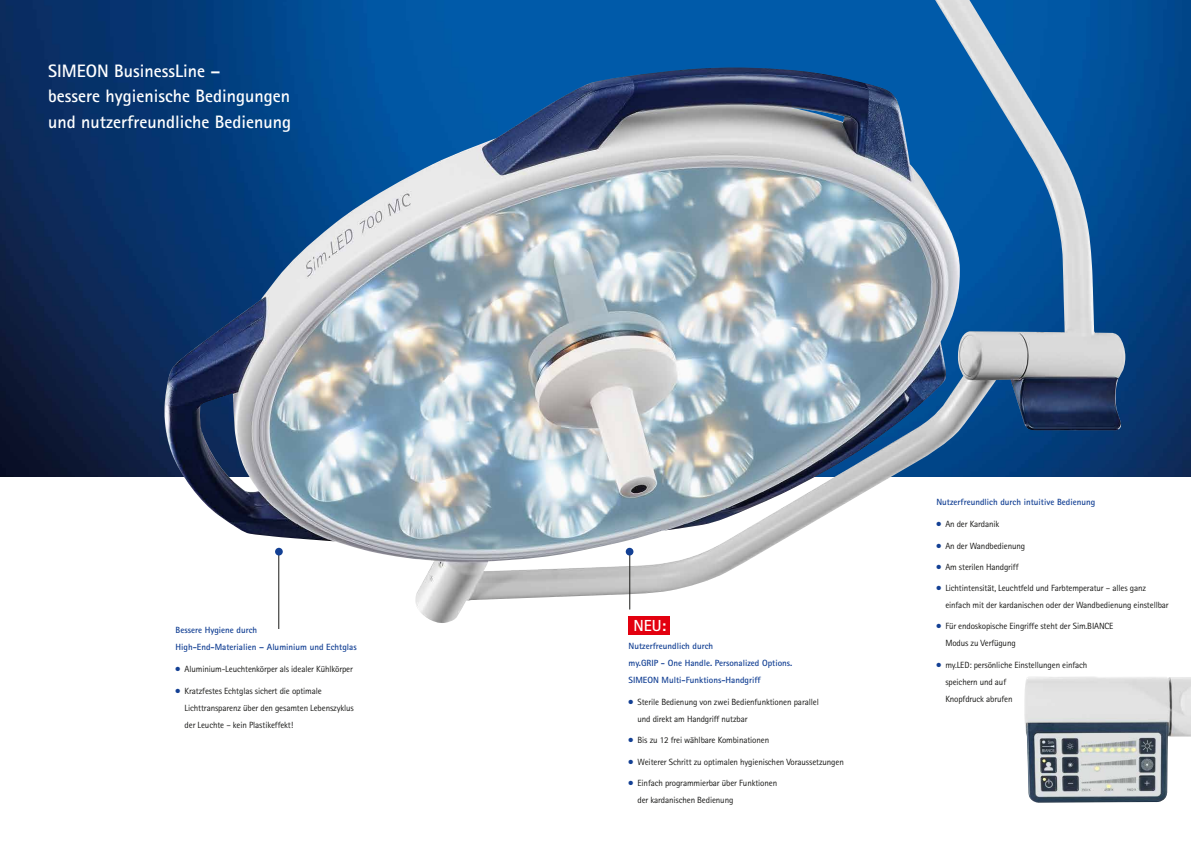
<style>
.page{position:relative;width:1191px;height:842px;background:#fff}
.page>*{position:absolute;margin:0;border:0;box-sizing:border-box;transform-origin:0 0}
.t1{font:700 18px/25.5px "Rotis Sans Serif Std";color:#fff}
.t2{font:700 16px "Rotis Sans Serif Std";color:#fff}
.t3{font:9px/17px "Rotis Sans Serif Std";letter-spacing:-.015em;color:#1a1a18}
.t4{font:700 9px/17px "Rotis Sans Serif Std";color:#134094}
.s1{color:#134094}
</style>
<div class="page">
<img style="left:0;top:0;width:1191px;height:476px">
<img style="left:164px;top:0;width:961px;height:623px">
<img style="left:1024px;top:676px;width:167px;height:127px">
<hr style="left:629px;top:552px;width:1px;height:57px;background:#1a1a18">
<div style="left:626px;top:548px;width:7px;height:7px;background:#134094;border-radius:50%"></div>
<hr style="left:278px;top:552px;width:1px;height:77px;background:#1a1a18">
<div style="left:275px;top:548px;width:8px;height:7px;background:#134094;border-radius:50%"></div>
<div style="left:628px;top:616px;width:42px;height:19px;background:#e3000f"></div>
<h1 class="t1" style="left:48px;top:57px;width:245px">SIMEON BusinessLine –<br>bessere hygienische Bedingungen und nutzerfreundliche Bedienung</h1>
<p class="t4" style="left:176px;top:621px;width:83px">Bessere Hygiene durch</p>
<h2 class="t2" style="left:633px;top:616px;width:34px">NEU:</h2>
<p class="t4" style="left:176px;top:638px;width:182px">High-End-Materialien – Aluminium und Echtglas</p>
<p class="t3" style="left:176px;top:661px;width:179px"><span class="s1">●</span> Aluminium-Leuchtenkörper als idealer Kühlkörper</p>
<p class="t3" style="left:185px;top:682px;width:171px;text-indent:-9px"><span class="s1">●</span> Kratzfestes Echtglas sichert die optimale<br>Lichttransparenz über den gesamten Lebenszyklus der Leuchte – kein Plastikeffekt!</p>
<p class="t4" style="left:628px;top:637px;width:165px">Nutzerfreundlich durch<br>my.GRIP - One Handle. Personalized Options.<br>SIMEON Multi-Funktions-Handgriff</p>
<p class="t3" style="left:637px;top:693px;width:183px;text-indent:-9px"><span class="s1">●</span> Sterile Bedienung von zwei Bedienfunktionen parallel und direkt am Handgriff nutzbar</p>
<p class="t3" style="left:628px;top:732px;width:142px"><span class="s1">●</span> Bis zu 12 frei wählbare Kombinationen</p>
<p class="t3" style="left:628px;top:753px;width:217px"><span class="s1">●</span> Weiterer Schritt zu optimalen hygienischen Voraussetzungen</p>
<p class="t3" style="left:637px;top:774px;width:141px;text-indent:-9px"><span class="s1">●</span> Einfach programmierbar über Funktionen der kardanischen Bedienung</p>
<p class="t4" style="left:936px;top:494px;width:160px">Nutzerfreundlich durch intuitive Bedienung</p>
<p class="t3" style="left:936px;top:516px;width:64px"><span class="s1">●</span> An der Kardanik</p>
<p class="t3" style="left:936px;top:537px;width:90px"><span class="s1">●</span> An der Wandbedienung</p>
<p class="t3" style="left:936px;top:558px;width:84px"><span class="s1">●</span> Am sterilen Handgriff</p>
<p class="t3" style="left:945px;top:580px;width:225px;text-indent:-9px"><span class="s1">●</span> Lichtintensität, Leuchtfeld und Farbtemperatur – alles ganz einfach mit der kardanischen oder der Wandbedienung einstellbar</p>
<p class="t3" style="left:945px;top:618px;width:170px;text-indent:-9px"><span class="s1">●</span> Für endoskopische Eingriffe steht der Sim.BIANCE<br>Modus zu Verfügung</p>
<p class="t3" style="left:945px;top:656px;width:144px;text-indent:-9px"><span class="s1">●</span> my.LED: persönliche Einstellungen einfach speichern und auf<br>Knopfdruck abrufen</p>
</div>
